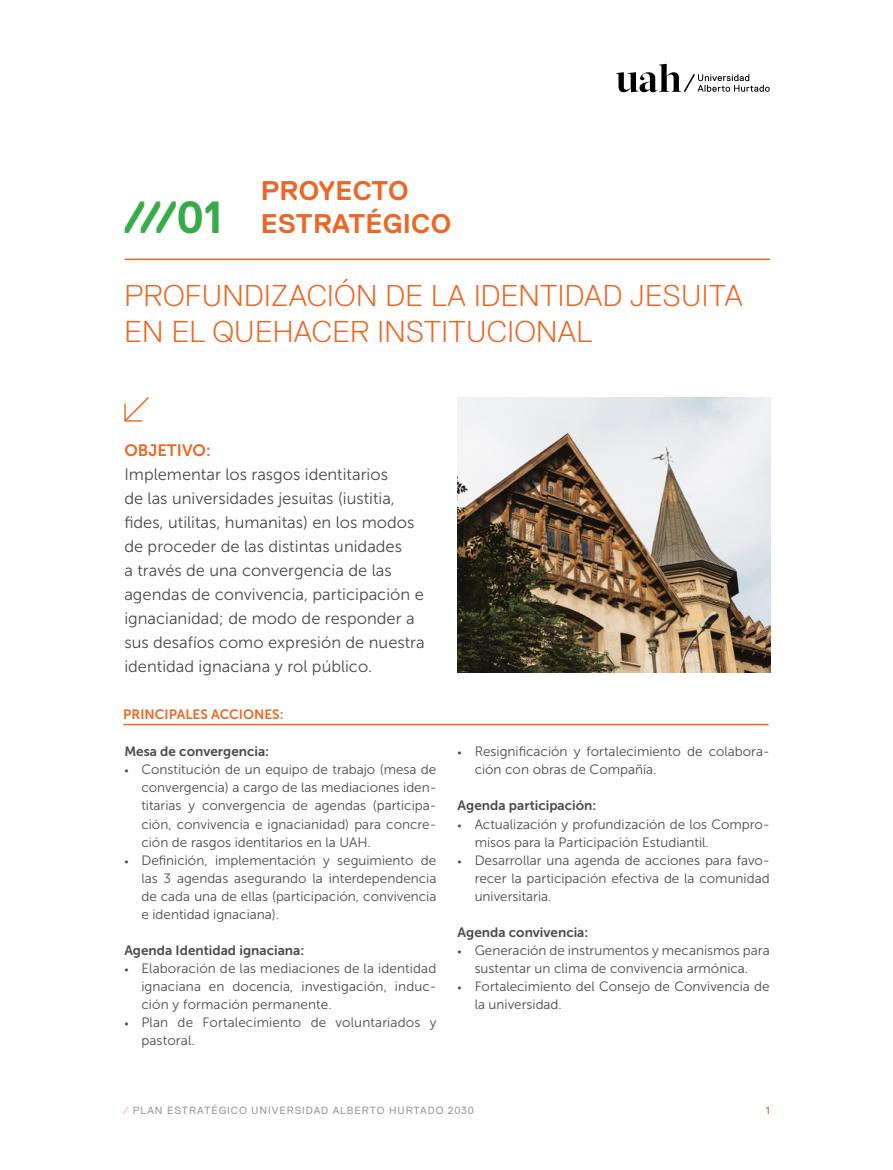
<style>
.page{position:relative;width:893px;height:1170px;background:#fff}
.page>*{position:absolute;margin:0;border:0;box-sizing:border-box;transform-origin:0 0}
.t1{font:700 45px "Replica Pro";color:#37ab49}
.t2{font:300 30.15px/36.2px "Replica Pro";letter-spacing:.01em;color:#ec6725}
.t3{font:700 27px/32.4px "Replica Pro";letter-spacing:.01em;color:#ec6725}
.Párrafo_normal{font:16.5px/24px "Museo Sans 300";color:#4a4a49}
.Párrafo_normal-2{font:16.5px "Museo Sans 700";color:#ec6725}
.t4{font:13.5px/18px "Museo Sans 300";color:#4a4a49;text-align:justify}
.Párrafo_normal-3{font:13.5px "Museo Sans 700";color:#4a4a49}
.Párrafo_normal-4{font:13.5px "Museo Sans 700";color:#ec6725}
.t5{font:10.5px "Replica Pro";letter-spacing:.09em;color:#9d9d9c}
.t6{font:10.5px "Replica Pro";color:#ec6725}
.s1{font-size:10.5px}
.s2{color:#f8b990}
</style>
<div class="page">
<svg style="left:616px;top:64px;width:154px;height:28px"></svg>
<hr style="left:124px;top:258px;width:646px;height:2px;background:#ec6725">
<img style="left:458px;top:397px;width:312px;height:275px">
<svg style="left:124px;top:397px;width:25px;height:24px"></svg>
<hr style="left:123px;top:723px;width:646px;height:2px;background:#ec6725">
<p class="t1" style="left:123px;top:192px;width:101px">///01</p>
<p class="t3" style="left:261px;top:175px;width:192px">PROYECTO<br>ESTRATÉGICO</p>
<p class="t2" style="left:125px;top:277px;width:620px">PROFUNDIZACIÓN DE LA IDENTIDAD JESUITA<br>EN EL QUEHACER INSTITUCIONAL</p>
<p class="Párrafo_normal-2" style="left:124px;top:441px;width:88px">OBJETIVO:</p>
<p class="Párrafo_normal" style="left:124px;top:462px;width:302px">Implementar los rasgos identitarios<br>de las universidades jesuitas (iustitia, fides, utilitas, humanitas) en los modos de proceder de las distintas unidades<br>a través de una convergencia de las agendas de convivencia, participación e ignacianidad; de modo de responder a sus desafíos como expresión de nuestra identidad ignaciana y rol público.</p>
<p class="Párrafo_normal-4" style="left:123px;top:706px;width:162px">PRINCIPALES ACCIONES:</p>
<p class="Párrafo_normal-3" style="left:124px;top:744px;width:146px">Mesa de convergencia:</p>
<p class="t4" style="left:141px;top:760px;width:296px;text-indent:-17px"><span class="s1">•</span> Constitución de un equipo de trabajo (mesa de convergencia) a cargo de las mediaciones iden&shy;titarias y convergencia de agendas (participa&shy;ción, convivencia e ignacianidad) para concre&shy;ción de rasgos identitarios en la UAH.</p>
<p class="t4" style="left:141px;top:850px;width:296px;text-indent:-17px"><span class="s1">•</span> Definición, implementación y seguimiento de las 3 agendas asegurando la interdependencia de cada una de ellas (participación, convivencia e identidad ignaciana).</p>
<p class="Párrafo_normal-3" style="left:124px;top:942px;width:181px">Agenda Identidad ignaciana:</p>
<p class="t4" style="left:141px;top:958px;width:297px;text-indent:-17px"><span class="s1">•</span> Elaboración de las mediaciones de la identidad ignaciana en docencia, investigación, induc&shy;ción y formación permanente.</p>
<p class="t4" style="left:141px;top:1012px;width:297px;text-indent:-17px"><span class="s1">•</span> Plan de Fortalecimiento de voluntariados y pastoral.</p>
<p class="t4" style="left:475px;top:742px;width:296px;text-indent:-17px"><span class="s1">•</span> Resignificación y fortalecimiento de colabora&shy;ción con obras de Compañía.</p>
<p class="Párrafo_normal-3" style="left:458px;top:798px;width:140px">Agenda participación:</p>
<p class="t4" style="left:475px;top:814px;width:296px;text-indent:-17px"><span class="s1">•</span> Actualización y profundización de los Compro&shy;misos para la Participación Estudiantil.</p>
<p class="t4" style="left:475px;top:850px;width:296px;text-indent:-17px"><span class="s1">•</span> Desarrollar una agenda de acciones para favo&shy;recer la participación efectiva de la comunidad universitaria.</p>
<p class="Párrafo_normal-3" style="left:458px;top:924px;width:132px">Agenda convivencia:</p>
<p class="t4" style="left:458px;top:940px;width:313px;text-align:center"><span class="s1">•</span> Generación de instrumentos y mecanismos para sustentar un clima de convivencia armónica.</p>
<p class="t4" style="left:475px;top:976px;width:297px;text-indent:-17px"><span class="s1">•</span> Fortalecimiento del Consejo de Convivencia de la universidad.</p>
<p class="t5" style="left:123px;top:1104px;width:352px"><span class="s2">/</span> PLAN ESTRATÉGICO UNIVERSIDAD ALBERTO HURTADO 2030</p>
<p class="t6" style="left:766px;top:1104px;width:5px">1</p>
</div>
